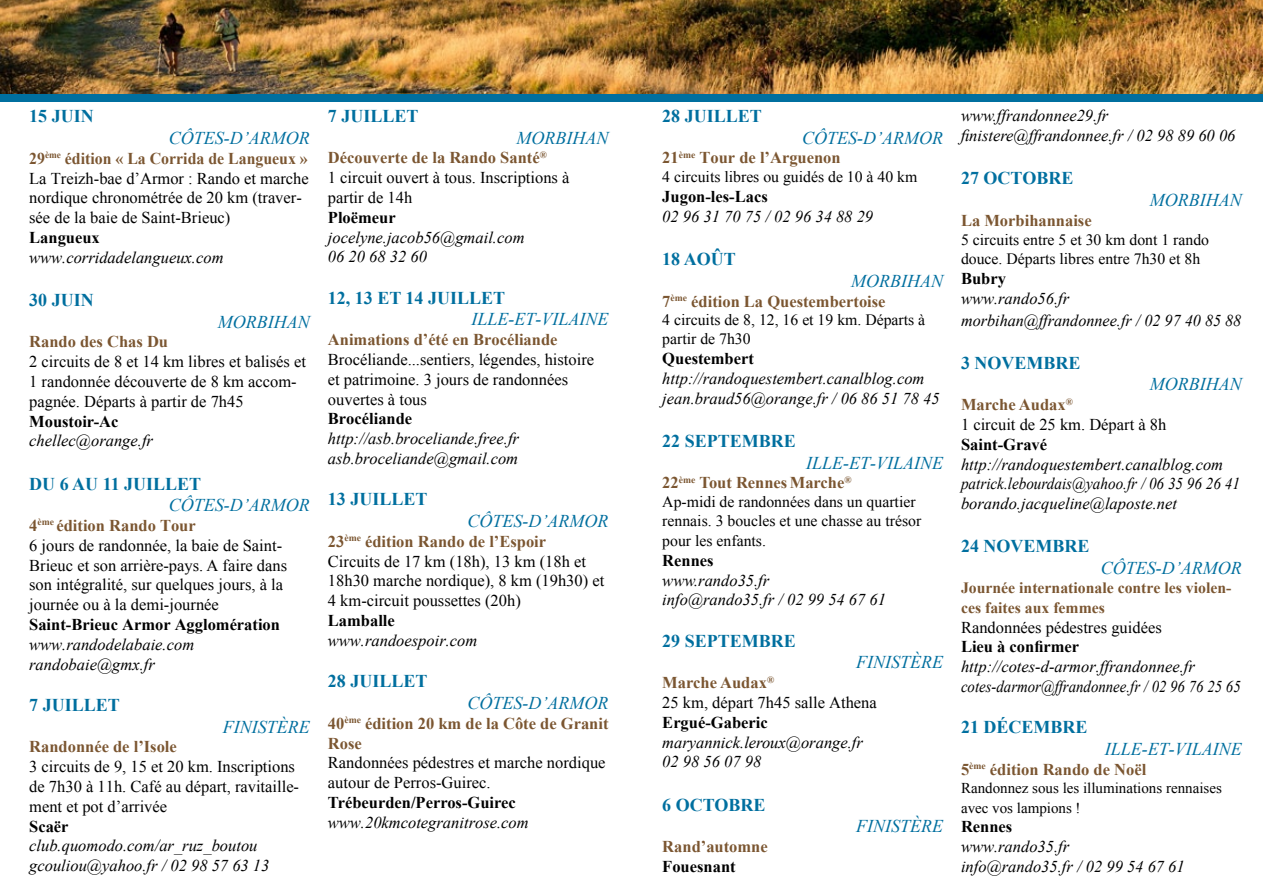
<style>
.page{position:relative;width:1263px;height:893px;background:#fff}
.page>*{position:absolute;margin:0;border:0;box-sizing:border-box;transform-origin:0 0}
.t1{font:italic 18px "Times New Roman";color:#006f9f}
.t2{font:700 18px "Times New Roman";color:#006f9f}
.t3{font:16.5px/19.8px "Times New Roman";color:#000}
.t4{font:italic 16.5px/19.8px "Times New Roman";color:#000}
.t5{font:700 16.5px/19.8px "Times New Roman";color:#7b5631}
.t6{font:700 16.5px "Times New Roman";color:#000}
.t7{font:15.75px/19.4px "Times New Roman";color:#000}
.t8{font:700 15.75px/19.8px "Times New Roman";color:#7b5631}
.t9{font:15px/19.8px "Times New Roman";color:#000}
.s1{font-weight:700;color:#7b5631}
</style>
<div class="page">
<img style="left:0;top:0;width:1263px;height:94px">
<div style="left:0;top:94px;width:1263px;height:8px;background:#006f9f"></div>
<p class="t2" style="left:29px;top:104px;width:66px">15 JUIN</p>
<p class="t1" style="left:169px;top:126px;width:142px">Côtes-d’armor</p>
<p class="t3" style="left:29px;top:148px;width:281px"><span class="s1">29</span><sup>ème</sup> <span class="s1">édition « La Corrida de Langueux » </span>La Treizh-bae d’Armor : Rando et marche nordique chronométrée de 20 km (traver&shy;sée de la baie de Saint-Brieuc)</p>
<p class="t6" style="left:29px;top:226px;width:72px">Langueux</p>
<p class="t4" style="left:29px;top:247px;width:196px">www.corridadelangueux.com</p>
<p class="t2" style="left:29px;top:287px;width:63px">30 juin</p>
<p class="t1" style="left:218px;top:309px;width:93px">morbihan</p>
<p class="t5" style="left:29px;top:332px;width:140px">Rando des Chas Du</p>
<p class="t3" style="left:29px;top:351px;width:278px">2 circuits de 8 et 14 km libres et balisés et<br>1 randonnée découverte de 8 km accom&shy;pagnée. Départs à partir de 7h45</p>
<p class="t6" style="left:29px;top:410px;width:91px">Moustoir-Ac</p>
<p class="t4" style="left:29px;top:431px;width:126px">chellec@orange.fr</p>
<p class="t2" style="left:29px;top:471px;width:161px">DU 6 au 11 JUILLET</p>
<p class="t1" style="left:169px;top:493px;width:142px">Côtes-d’armor</p>
<p class="t3" style="left:29px;top:515px;width:259px"><span class="s1">4</span><sup>ème</sup> <span class="s1">édition Rando Tour<br></span>6 jours de randonnée, la baie de Saint-Brieuc et son arrière-pays. A faire dans son intégralité, sur quelques jours, à la journée ou à la demi-journée</p>
<p class="t6" style="left:29px;top:613px;width:252px">Saint-Brieuc Armor Agglomération</p>
<p class="t4" style="left:29px;top:634px;width:167px">www.randodelabaie.com randobaie@gmx.fr</p>
<p class="t2" style="left:29px;top:692px;width:80px">7 JUILLET</p>
<p class="t1" style="left:223px;top:714px;width:88px">finis tère</p>
<p class="t5" style="left:29px;top:737px;width:149px">Randonnée de l’Isole</p>
<p class="t3" style="left:29px;top:756px;width:271px">3 circuits de 9, 15 et 20 km. Inscriptions de 7h30 à 11h. Café au départ, ravitaille&shy;ment et pot d’arrivée</p>
<p class="t6" style="left:29px;top:815px;width:41px">Scaër</p>
<p class="t4" style="left:29px;top:836px;width:242px">club.quomodo.com/ar_ruz_boutou gcouliou@yahoo.fr / 02 98 57 63 13</p>
<p class="t2" style="left:328px;top:104px;width:80px">7 JUILLET</p>
<p class="t1" style="left:517px;top:125px;width:93px">morbihan</p>
<p class="t3" style="left:328px;top:148px;width:243px"><span class="s1">Découverte de la Rando Santé</span><sup>®<br></sup>1 circuit ouvert à tous. Inscriptions à partir de 14h</p>
<p class="t6" style="left:328px;top:206px;width:69px">Ploëmeur</p>
<p class="t4" style="left:328px;top:227px;width:198px">jocelyne.jacob56@gmail.com<br>06 20 68 32 60</p>
<p class="t2" style="left:328px;top:285px;width:166px">12, 13 et 14 JUILLET</p>
<p class="t1" style="left:472px;top:307px;width:138px">ille-et-vilaine</p>
<p class="t5" style="left:328px;top:329px;width:231px">Animations d’été en Brocéliande</p>
<p class="t3" style="left:328px;top:349px;width:268px">Brocéliande...sentiers, légendes, histoire et patrimoine. 3 jours de randonnées ouvertes à tous</p>
<p class="t6" style="left:328px;top:408px;width:86px">Brocéliande</p>
<p class="t4" style="left:328px;top:428px;width:193px">http://asb.broceliande.free.fr asb.broceliande@gmail.com</p>
<p class="t2" style="left:328px;top:487px;width:89px">13 JUILLET</p>
<p class="t1" style="left:468px;top:509px;width:142px">Côtes-d’armor</p>
<p class="t3" style="left:328px;top:531px;width:278px"><span class="s1">23</span><sup>ème</sup> <span class="s1">édition Rando de l’Espoir<br></span>Circuits de 17 km (18h), 13 km (18h et 18h30 marche nordique), 8 km (19h30) et 4 km-circuit poussettes (20h)</p>
<p class="t6" style="left:328px;top:609px;width:68px">Lamballe</p>
<p class="t4" style="left:328px;top:630px;width:151px">www.randoespoir.com</p>
<p class="t2" style="left:328px;top:669px;width:89px">28 JUILLET</p>
<p class="t1" style="left:468px;top:690px;width:142px">Côtes-d’armor</p>
<p class="t5" style="left:328px;top:713px;width:282px">40<sup>ème</sup> édition 20 km de la Côte de Granit<br>Rose</p>
<p class="t3" style="left:328px;top:753px;width:279px">Randonnées pédestres et marche nordique autour de Perros-Guirec.</p>
<p class="t6" style="left:328px;top:791px;width:189px">Trébeurden/Perros-Guirec</p>
<p class="t4" style="left:328px;top:812px;width:202px">www.20kmcotegranitrose.com</p>
<p class="t2" style="left:662px;top:104px;width:89px">28 JUILLET</p>
<p class="t1" style="left:802px;top:125px;width:142px">Côtes-d’armor</p>
<p class="t5" style="left:662px;top:148px;width:180px">21<sup>ème</sup> Tour de l’Arguenon</p>
<p class="t7" style="left:662px;top:167px;width:257px">4 circuits libres ou guidés de 10 à 40 km</p>
<p class="t6" style="left:662px;top:185px;width:107px">Jugon-les-Lacs</p>
<p class="t4" style="left:662px;top:206px;width:212px">02 96 31 70 75 / 02 96 34 88 29</p>
<p class="t2" style="left:662px;top:247px;width:75px">18 août</p>
<p class="t1" style="left:851px;top:268px;width:93px">morbihan</p>
<p class="t5" style="left:662px;top:291px;width:225px">7<sup>ème</sup> édition La Questembertoise</p>
<p class="t7" style="left:662px;top:310px;width:264px;line-height:18.9px">4 circuits de 8, 12, 16 et 19 km. Départs à partir de 7h30</p>
<p class="t6" style="left:662px;top:347px;width:93px">Questembert</p>
<p class="t4" style="left:662px;top:368px;width:279px">http://randoquestembert.canalblog.com jean.braud56@orange.fr / 06 86 51 78 45</p>
<p class="t2" style="left:662px;top:428px;width:135px">22 septembre</p>
<p class="t1" style="left:806px;top:450px;width:138px">ille-et-vilaine</p>
<p class="t5" style="left:662px;top:473px;width:191px">22<sup>ème</sup> Tout RennesMarche<sup>®</sup></p>
<p class="t7" style="left:662px;top:492px;width:260px">Ap-midi de randonnées dans un quartier rennais. 3 boucles et une chasse au trésor pour les enfants.</p>
<p class="t6" style="left:662px;top:549px;width:53px">Rennes</p>
<p class="t4" style="left:662px;top:570px;width:225px">www.rando35.fr<br>info@rando35.fr / 02 99 54 67 61</p>
<p class="t2" style="left:662px;top:628px;width:135px">29 septembre</p>
<p class="t1" style="left:856px;top:650px;width:88px">finis tère</p>
<p class="t3" style="left:662px;top:672px;width:216px"><span class="s1">Marche Audax</span><sup>®<br></sup>25 km, départ 7h45 salle Athena</p>
<p class="t6" style="left:662px;top:711px;width:107px">Ergué-Gaberic</p>
<p class="t4" style="left:662px;top:732px;width:202px">maryannick.leroux@orange.fr<br>02 98 56 07 98</p>
<p class="t2" style="left:662px;top:792px;width:105px">6 oc tobre</p>
<p class="t1" style="left:856px;top:814px;width:88px">finis tère</p>
<p class="t5" style="left:662px;top:836px;width:107px">Rand’automne</p>
<p class="t6" style="left:662px;top:855px;width:75px">Fouesnant</p>
<p class="t4" style="left:961px;top:105px;width:276px">www.ffrandonnee29.fr finistere@ffrandonnee.fr / 02 98 89 60 06</p>
<p class="t2" style="left:961px;top:166px;width:101px">27 OCTOBRE</p>
<p class="t1" style="left:1150px;top:187px;width:93px">morbihan</p>
<p class="t5" style="left:961px;top:210px;width:132px">La Morbihannaise</p>
<p class="t7" style="left:961px;top:229px;width:250px;line-height:19.8px">5 circuits entre 5 et 30 km dont 1 rando douce. Départs libres entre 7h30 et 8h</p>
<p class="t6" style="left:961px;top:267px;width:46px">Bubry</p>
<p class="t4" style="left:961px;top:287px;width:282px;line-height:21.6px">www.rando56.fr morbihan@ffrandonnee.fr / 02 97 40 85 88</p>
<p class="t2" style="left:961px;top:350px;width:121px">3 novembre</p>
<p class="t1" style="left:1150px;top:372px;width:93px">morbihan</p>
<p class="t3" style="left:961px;top:395px;width:207px"><span class="s1">Marche Audax</span><sup>®<br></sup>1 circuit de 25 km. Départ à 8h</p>
<p class="t6" style="left:961px;top:433px;width:88px">Saint-Gravé</p>
<p class="t4" style="left:961px;top:454px;width:281px">http://randoquestembert.canalblog.com patrick.lebourdais@yahoo.fr / 06 35 96 26 41 borando.jacqueline@laposte.net</p>
<p class="t2" style="left:961px;top:534px;width:51px">24 NOVEM</p>
<p class="t2" style="left:1052px;top:534px;width:25px">BRE</p>
<p class="t1" style="left:1101px;top:556px;width:142px">Côtes-d’armor</p>
<p class="t8" style="left:961px;top:577px;width:272px">Journée internationale contre les violen&shy;ces faites aux femmes</p>
<p class="t3" style="left:961px;top:617px;width:202px">Randonnées pédestres guidées</p>
<p class="t6" style="left:961px;top:635px;width:120px">Lieu à confirmer</p>
<p class="t4" style="left:961px;top:656px;width:281px">http://cotes-d-armor.ffrandonnee.fr cotes-darmor@ffrandonnee.fr / 02 96 76 25 65</p>
<p class="t2" style="left:961px;top:715px;width:115px">21 DÉCEMBRE</p>
<p class="t1" style="left:1105px;top:736px;width:138px">ille-et-vilaine</p>
<p class="t5" style="left:961px;top:759px;width:187px">5<sup>ème</sup> édition Rando de Noël</p>
<p class="t9" style="left:961px;top:778px;width:262px">Randonnez sous les illuminations rennaises avec vos lampions !</p>
<p class="t6" style="left:961px;top:815px;width:53px">Rennes</p>
<p class="t4" style="left:961px;top:836px;width:225px">www.rando35.fr info@rando35.fr / 02 99 54 67 61</p>
</div>
